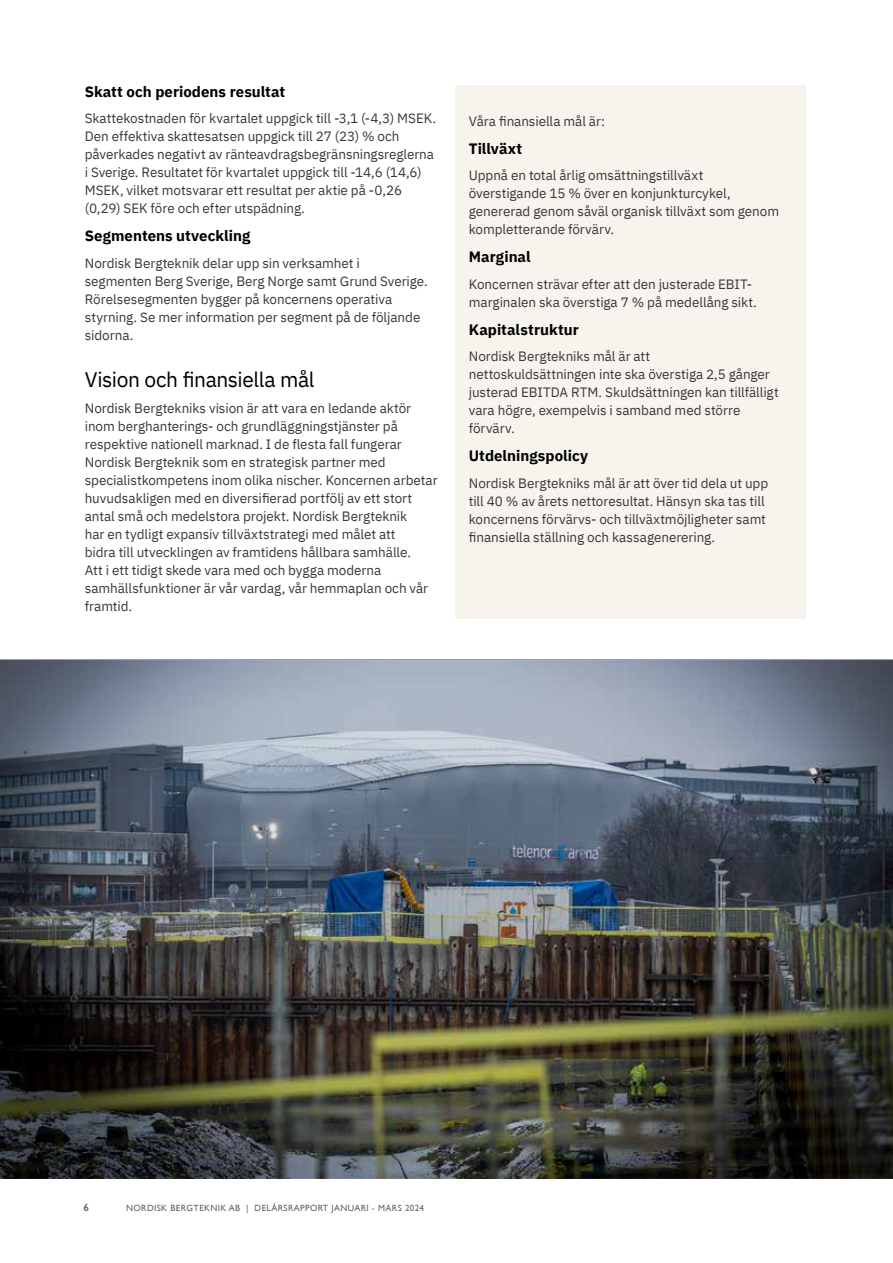
<style>
.page{position:relative;width:893px;height:1263px;background:#fff}
.page>*{position:absolute;margin:0;border:0;box-sizing:border-box;transform-origin:0 0}
.t1{font:21px "IBM Plex Sans";letter-spacing:-.02em;color:#000}
.t2{font:700 15px "IBM Plex Sans";color:#000}
.t3{font:13.5px/18px "IBM Plex Sans";letter-spacing:-.005em;color:#383838}
.t4{font:600 10.5px "Gill Sans";color:#636466}
.t5{font:9px "Gill Sans";letter-spacing:.04em;color:#636466}
</style>
<div class="page">
<div style="left:455px;top:85px;width:351px;height:534px;background:#f6f4ed"></div>
<img style="left:0;top:660px;width:893px;height:519px">
<p class="t2" style="left:85px;top:79px;width:202px">Skatt och periodens resultat</p>
<p class="t3" style="left:85px;top:108px;width:353px">Skattekostnaden för kvartalet uppgick till -3,1 (-4,3) MSEK.<br>Den effektiva skattesatsen uppgick till 27 (23) % och påverkades negativt av ränteavdragsbegränsningsreglerna i Sverige. Resultatet för kvartalet uppgick till -14,6 (14,6)<br>MSEK, vilket motsvarar ett resultat per aktie på -0,26 (0,29) SEK före och efter utspädning.</p>
<p class="t2" style="left:85px;top:224px;width:167px">Segmentens utveckling</p>
<p class="t3" style="left:85px;top:253px;width:344px">Nordisk Bergteknik delar upp sin verksamhet i segmenten Berg Sverige, Berg Norge samt Grund Sverige.<br>Rörelsesegmenten bygger på koncernens operativa styrning. Se mer information per segment på de följande sidorna.</p>
<h1 class="t1" style="left:85px;top:363px;width:231px">Vision och finansiella mål</h1>
<p class="t3" style="left:85px;top:398px;width:354px">Nordisk Bergtekniks vision är att vara en ledande aktör inom berghanterings- och grundläggningstjänster på respektive nationell marknad. I de flesta fall fungerar Nordisk Bergteknik som en strategisk partner med specialistkompetens inom olika nischer. Koncernen arbetar huvudsakligen med en diversifierad portfölj av ett stort antal små och medelstora projekt. Nordisk Bergteknik<br>har en tydligt expansiv tillväxtstrategi med målet att<br>bidra till utvecklingen av framtidens hållbara samhälle.<br>Att i ett tidigt skede vara med och bygga moderna samhällsfunktioner är vår vardag, vår hemmaplan och vår framtid.</p>
<p class="t3" style="left:469px;top:111px;width:138px">Våra finansiella mål är:</p>
<p class="t2" style="left:469px;top:137px;width:55px">Tillväxt</p>
<p class="t3" style="left:469px;top:165px;width:312px">Uppnå en total årlig omsättningstillväxt överstigande 15 % över en konjunkturcykel, genererad genom såväl organisk tillväxt som genom kompletterande förvärv.</p>
<p class="t2" style="left:469px;top:245px;width:63px">Marginal</p>
<p class="t3" style="left:469px;top:274px;width:289px">Koncernen strävar efter att den justerade EBIT&shy;marginalen ska överstiga 7 % på medellång sikt.</p>
<p class="t2" style="left:469px;top:318px;width:111px">Kapitalstruktur</p>
<p class="t3" style="left:469px;top:346px;width:311px">Nordisk Bergtekniks mål är att nettoskuldsättningen inte ska överstiga 2,5 gånger justerad EBITDA RTM. Skuldsättningen kan tillfälligt vara högre, exempelvis i samband med större förvärv.</p>
<p class="t2" style="left:469px;top:444px;width:121px">Utdelningspolicy</p>
<p class="t3" style="left:469px;top:473px;width:301px">Nordisk Bergtekniks mål är att över tid dela ut upp till 40 % av årets nettoresultat. Hänsyn ska tas till koncernens förvärvs- och tillväxtmöjligheter samt finansiella ställning och kassagenerering.</p>
<p class="t4" style="left:84px;top:1201px;width:7px">6</p>
<p class="t5" style="left:126px;top:1203px;width:299px">NORDISK BERGTEKNIK AB | DELÅRSRAPPORT JANUARI - MARS 2024</p>
</div>
